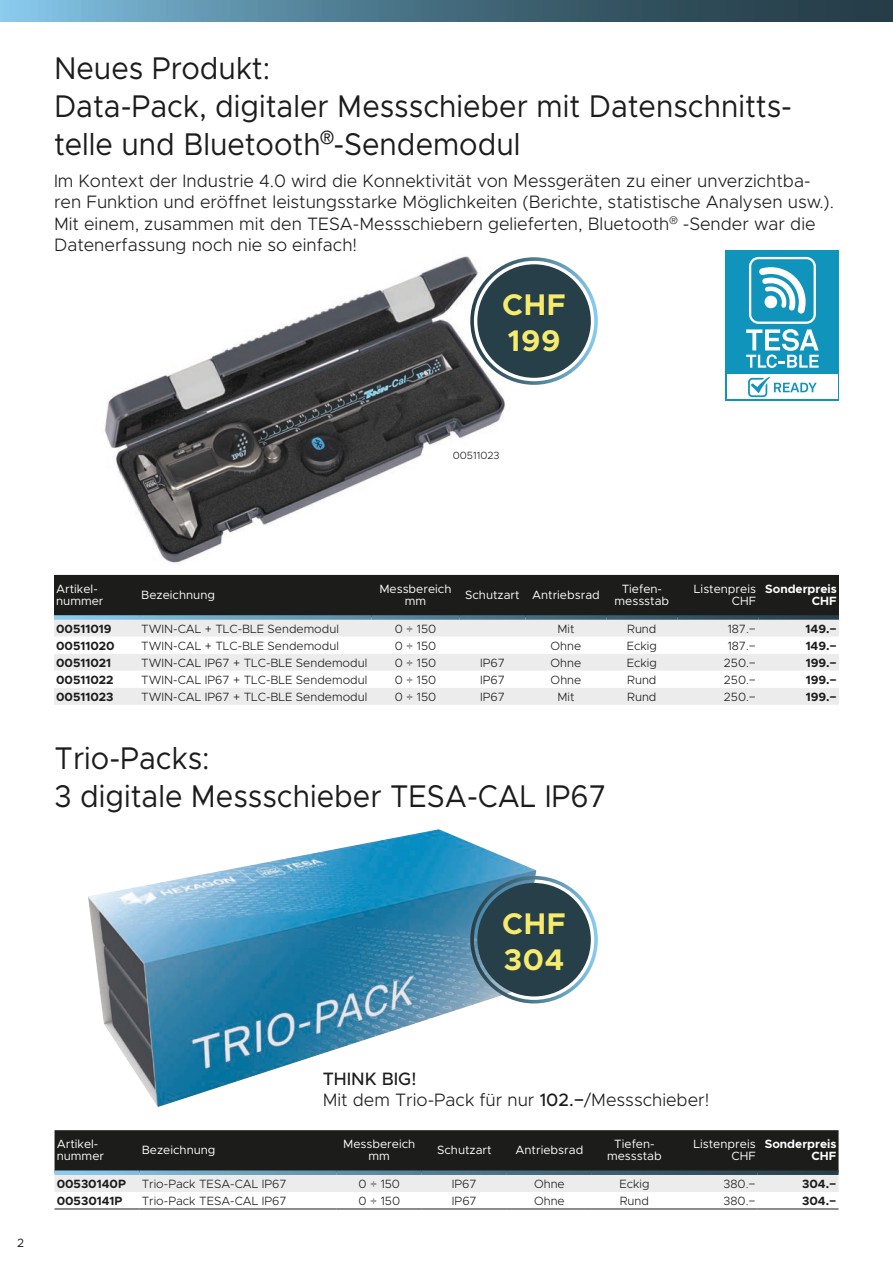
<style>
.page{position:relative;width:893px;height:1263px;background:#fff}
.page>*{position:absolute;margin:0;border:0;box-sizing:border-box;transform-origin:0 0}
.t1{font:31.5px/37.8px "Metropolis";color:#1c1c1b;scale:.93 1}
.t2{font:700 30px/36px "Metropolis";letter-spacing:.025em;color:#f6eb6c}
.t3{font:300 18px/21.6px "Metropolis";color:#1c1c1b}
.t4{font:300 12px "Metropolis";color:#1c1c1b}
.t5{font:12px/12px "Metropolis";color:#fff;text-align:center}
.t6{font:700 12px "Metropolis";color:#1c1c1b}
.t7{font:700 12px/12px "Metropolis";color:#fff;text-align:right}
.t8{font:12px "Metropolis";color:#1c1c1b}
.t9{font:300 10.5px "Metropolis";color:#1c1c1b}
.s1{font-weight:500}
</style>
<div class="page">
<img style="left:88px;top:829px;width:448px;height:278px">
<img style="left:104px;top:256px;width:459px;height:308px">
<svg style="left:0;top:0;width:893px;height:21px;background:#4a7387"></svg>
<div style="left:726px;top:250px;width:113px;height:150px;background:#1094bb"></div>
<svg style="left:746px;top:257px;width:73px;height:111px"></svg>
<div style="left:727px;top:374px;width:110px;height:25px;background:#fff"></div>
<svg style="left:748px;top:377px;width:69px;height:20px"></svg>
<div style="left:477px;top:883px;width:114px;height:113px;background:#273f48;border-radius:50%"></div>
<div style="left:470px;top:876px;width:128px;height:127px;border:4px solid #fff;border-radius:50%"></div>
<div style="left:477px;top:264px;width:114px;height:114px;background:#273f48;border-radius:50%"></div>
<div style="left:470px;top:257px;width:128px;height:128px;border:4px solid #fff;border-radius:50%"></div>
<svg style="left:55px;top:1130px;width:783px;height:62px;background:#5b5a5a"></svg>
<div style="left:55px;top:1170px;width:85px;height:5px;background:#85c6e9"></div>
<svg style="left:140px;top:1170px;width:197px;height:5px"></svg>
<div style="left:337px;top:1170px;width:85px;height:5px;background:#5989a0"></div>
<div style="left:422px;top:1170px;width:85px;height:5px;background:#4d788d"></div>
<div style="left:507px;top:1170px;width:85px;height:5px;background:#43697b"></div>
<div style="left:592px;top:1170px;width:85px;height:5px;background:#395b6a"></div>
<div style="left:677px;top:1170px;width:81px;height:5px;background:#314e5c"></div>
<div style="left:758px;top:1170px;width:80px;height:5px;background:#2a434f"></div>
<hr style="left:55px;top:1208px;width:85px;height:1px;background:#1c1c1b">
<hr style="left:140px;top:1208px;width:197px;height:1px;background:#1c1c1b">
<hr style="left:337px;top:1208px;width:85px;height:1px;background:#1c1c1b">
<hr style="left:422px;top:1208px;width:85px;height:1px;background:#1c1c1b">
<hr style="left:677px;top:1208px;width:81px;height:1px;background:#1c1c1b">
<hr style="left:758px;top:1208px;width:80px;height:1px;background:#1c1c1b">
<hr style="left:507px;top:1208px;width:85px;height:1px;background:#1c1c1b">
<hr style="left:592px;top:1208px;width:85px;height:1px;background:#1c1c1b">
<div style="left:54px;top:575px;width:785px;height:40px;background:#1c1c1b"></div>
<div style="left:54px;top:620px;width:785px;height:85px;background:#edeced"></div>
<svg style="left:54px;top:637px;width:785px;height:51px"></svg>
<div style="left:54px;top:615px;width:85px;height:5px;background:#85c6e9"></div>
<svg style="left:139px;top:615px;width:233px;height:5px"></svg>
<div style="left:372px;top:615px;width:87px;height:5px;background:#528197"></div>
<div style="left:459px;top:615px;width:67px;height:5px;background:#4a7488"></div>
<div style="left:526px;top:615px;width:80px;height:5px;background:#416678"></div>
<div style="left:606px;top:615px;width:71px;height:5px;background:#395a69"></div>
<div style="left:677px;top:615px;width:81px;height:5px;background:#314e5c"></div>
<div style="left:758px;top:615px;width:81px;height:5px;background:#2a434f"></div>
<h1 class="t1" style="left:54px;top:49px;width:795px">Neues Produkt:<br>Data-Pack, digitaler Messschieber mit Datenschnitts&shy;telle und Bluetooth<sup>®</sup>-Sendemodul</h1>
<p class="t3" style="left:54px;top:169px;width:781px">Im Kontext der Industrie 4.0 wird die Konnektivität von Messgeräten zu einer unverzichtba&shy;ren Funktion und eröffnet leistungsstarke Möglichkeiten (Berichte, statistische Analysen usw.).<br>Mit einem, zusammen mit den TESA-Messschiebern gelieferten, Bluetooth<sup>®</sup> -Sender war die Datenerfassung noch nie so einfach!</p>
<h2 class="t2" style="left:502px;top:287px;width:65px">CHF<br>199</h2>
<p class="t9" style="left:453px;top:449px;width:48px">00511023</p>
<p class="t5" style="left:56px;top:583px;width:49px;text-align:left">Artikel&shy;nummer</p>
<p class="t5" style="left:141px;top:589px;width:75px">Bezeichnung</p>
<p class="t5" style="left:379px;top:583px;width:74px">Messbereich mm</p>
<p class="t5" style="left:465px;top:589px;width:136px">Schutzart Antriebsrad</p>
<p class="t5" style="left:614px;top:583px;width:56px">Tiefen&shy;messstab</p>
<p class="t5" style="left:694px;top:583px;width:64px;text-align:right">Listenpreis<br>CHF</p>
<p class="t7" style="left:765px;top:583px;width:73px">Sonderpreis<br>CHF</p>
<p class="t6" style="left:56px;top:621px;width:57px">00511019</p>
<p class="t4" style="left:141px;top:621px;width:199px">TWIN-CAL + TLC-BLE Sendemodul</p>
<p class="t4" style="left:395px;top:621px;width:43px">0 ÷ 150</p>
<p class="t4" style="left:557px;top:621px;width:19px">Mit</p>
<p class="t4" style="left:627px;top:621px;width:31px">Rund</p>
<p class="t4" style="left:728px;top:621px;width:30px">187.−</p>
<p class="t6" style="left:806px;top:621px;width:33px">149.−</p>
<p class="t6" style="left:56px;top:638px;width:60px">00511020</p>
<p class="t4" style="left:141px;top:638px;width:199px">TWIN-CAL + TLC-BLE Sendemodul</p>
<p class="t4" style="left:395px;top:638px;width:43px">0 ÷ 150</p>
<p class="t4" style="left:551px;top:638px;width:32px">Ohne</p>
<p class="t4" style="left:627px;top:638px;width:32px">Eckig</p>
<p class="t4" style="left:728px;top:638px;width:30px">187.−</p>
<p class="t6" style="left:806px;top:638px;width:33px">149.−</p>
<p class="t6" style="left:56px;top:655px;width:57px">00511021</p>
<p class="t4" style="left:141px;top:655px;width:228px">TWIN-CAL IP67 + TLC-BLE Sendemodul</p>
<p class="t4" style="left:395px;top:655px;width:43px">0 ÷ 150</p>
<p class="t4" style="left:480px;top:655px;width:26px">IP67</p>
<p class="t4" style="left:551px;top:655px;width:32px">Ohne</p>
<p class="t4" style="left:627px;top:655px;width:32px">Eckig</p>
<p class="t4" style="left:724px;top:655px;width:34px">250.−</p>
<p class="t6" style="left:806px;top:655px;width:33px">199.−</p>
<p class="t6" style="left:56px;top:672px;width:59px">00511022</p>
<p class="t4" style="left:141px;top:672px;width:228px">TWIN-CAL IP67 + TLC-BLE Sendemodul</p>
<p class="t4" style="left:395px;top:672px;width:43px">0 ÷ 150</p>
<p class="t4" style="left:480px;top:672px;width:26px">IP67</p>
<p class="t4" style="left:551px;top:672px;width:32px">Ohne</p>
<p class="t4" style="left:627px;top:672px;width:31px">Rund</p>
<p class="t4" style="left:724px;top:672px;width:34px">250.−</p>
<p class="t6" style="left:806px;top:672px;width:33px">199.−</p>
<p class="t6" style="left:56px;top:689px;width:59px">00511023</p>
<p class="t4" style="left:141px;top:689px;width:228px">TWIN-CAL IP67 + TLC-BLE Sendemodul</p>
<p class="t4" style="left:395px;top:689px;width:43px">0 ÷ 150</p>
<p class="t4" style="left:480px;top:689px;width:26px">IP67</p>
<p class="t4" style="left:557px;top:689px;width:19px">Mit</p>
<p class="t4" style="left:627px;top:689px;width:31px">Rund</p>
<p class="t4" style="left:724px;top:689px;width:34px">250.−</p>
<p class="t6" style="left:806px;top:689px;width:33px">199.−</p>
<h1 class="t1" style="left:55px;top:739px;width:595px">Trio-Packs:<br>3 digitale Messschieber TESA-CAL IP67</h1>
<h2 class="t2" style="left:502px;top:905px;width:65px">CHF<br>304</h2>
<p class="t8" style="left:17px;top:1235px;width:9px">2</p>
<h3 class="t3" style="left:323px;top:1067px;width:388px"><span class="s1">THINK BIG!<br></span>Mit dem Trio-Pack für nur <span class="s1">102.−</span>/Messschieber!</h3>
<p class="t5" style="left:57px;top:1138px;width:49px;text-align:left">Artikel&shy;nummer</p>
<p class="t5" style="left:142px;top:1144px;width:75px">Bezeichnung</p>
<p class="t5" style="left:343px;top:1138px;width:74px">Messbereich mm</p>
<p class="t5" style="left:437px;top:1144px;width:56px">Schutzart</p>
<p class="t5" style="left:515px;top:1144px;width:69px">Antriebsrad</p>
<p class="t5" style="left:607px;top:1138px;width:56px">Tiefen&shy;messstab</p>
<p class="t5" style="left:694px;top:1138px;width:64px;text-align:right">Listenpreis<br>CHF</p>
<p class="t7" style="left:765px;top:1138px;width:73px">Sonderpreis<br>CHF</p>
<p class="t6" style="left:57px;top:1176px;width:71px">00530140P</p>
<p class="t4" style="left:142px;top:1177px;width:146px">Trio-Pack TESA-CAL IP67</p>
<p class="t4" style="left:359px;top:1177px;width:43px">0 ÷ 150</p>
<p class="t4" style="left:452px;top:1177px;width:26px">IP67</p>
<p class="t4" style="left:534px;top:1177px;width:32px">Ohne</p>
<p class="t4" style="left:619px;top:1177px;width:32px">Eckig</p>
<p class="t4" style="left:724px;top:1177px;width:34px">380.−</p>
<p class="t6" style="left:802px;top:1176px;width:36px">304.−</p>
<p class="t6" style="left:57px;top:1193px;width:67px">00530141P</p>
<p class="t4" style="left:142px;top:1194px;width:146px">Trio-Pack TESA-CAL IP67</p>
<p class="t4" style="left:359px;top:1194px;width:43px">0 ÷ 150</p>
<p class="t4" style="left:452px;top:1194px;width:26px">IP67</p>
<p class="t4" style="left:534px;top:1194px;width:32px">Ohne</p>
<p class="t4" style="left:620px;top:1194px;width:31px">Rund</p>
<p class="t4" style="left:724px;top:1194px;width:34px">380.−</p>
<p class="t6" style="left:802px;top:1193px;width:36px">304.−</p>
</div>
